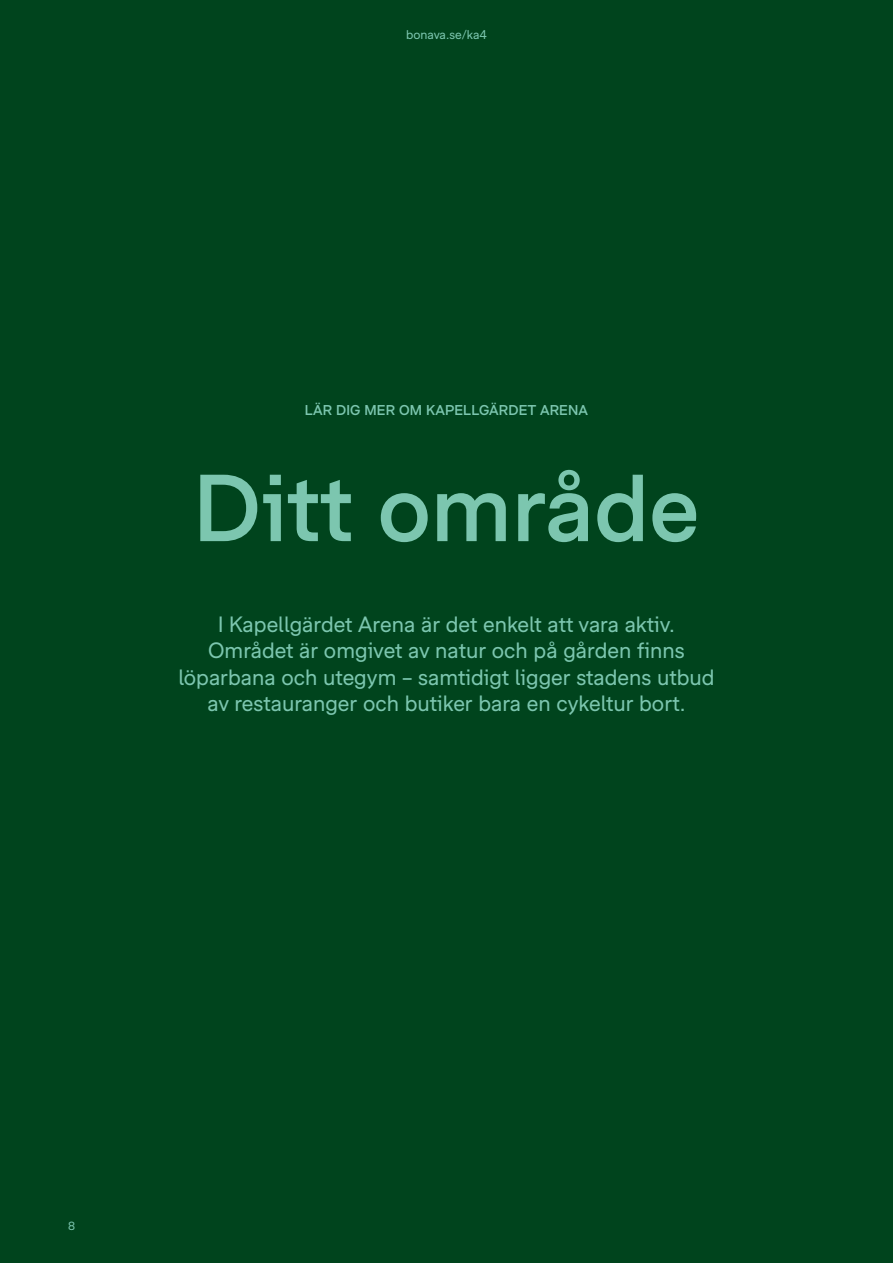
<style>
.page{position:relative;width:893px;height:1263px;background:#00441d}
.page>*{position:absolute;margin:0;border:0;box-sizing:border-box;transform-origin:0 0}
.t1{font:500 90px "Bonava Sans";color:#7cc6af}
.t2{font:21px/26.2px "Bonava Sans";color:#7cc6af;text-align:center}
.t3{font:500 13.5px "Bonava Sans";letter-spacing:.01em;color:#7cc6af}
.t4{font:12px "Bonava Sans";color:#7cc6af}
.t5{font:11.25px "Bonava Sans";color:#7cc6af}
</style>
<div class="page">
<p class="t4" style="left:406px;top:27px;width:82px">bonava.se/ka4</p>
<p class="t3" style="left:305px;top:402px;width:285px">LÄR DIG MER OM KAPELLGÄRDET ARENA</p>
<h1 class="t1" style="left:194px;top:454px;width:507px">Ditt område</h1>
<p class="t2" style="left:178px;top:611px;width:538px">I Kapellgärdet Arena är det enkelt att vara aktiv.<br>Området är omgivet av natur och på gården finns löparbana och utegym – samtidigt ligger stadens utbud av restauranger och butiker bara en cykeltur bort.</p>
<p class="t5" style="left:68px;top:1219px;width:9px">8</p>
</div>
